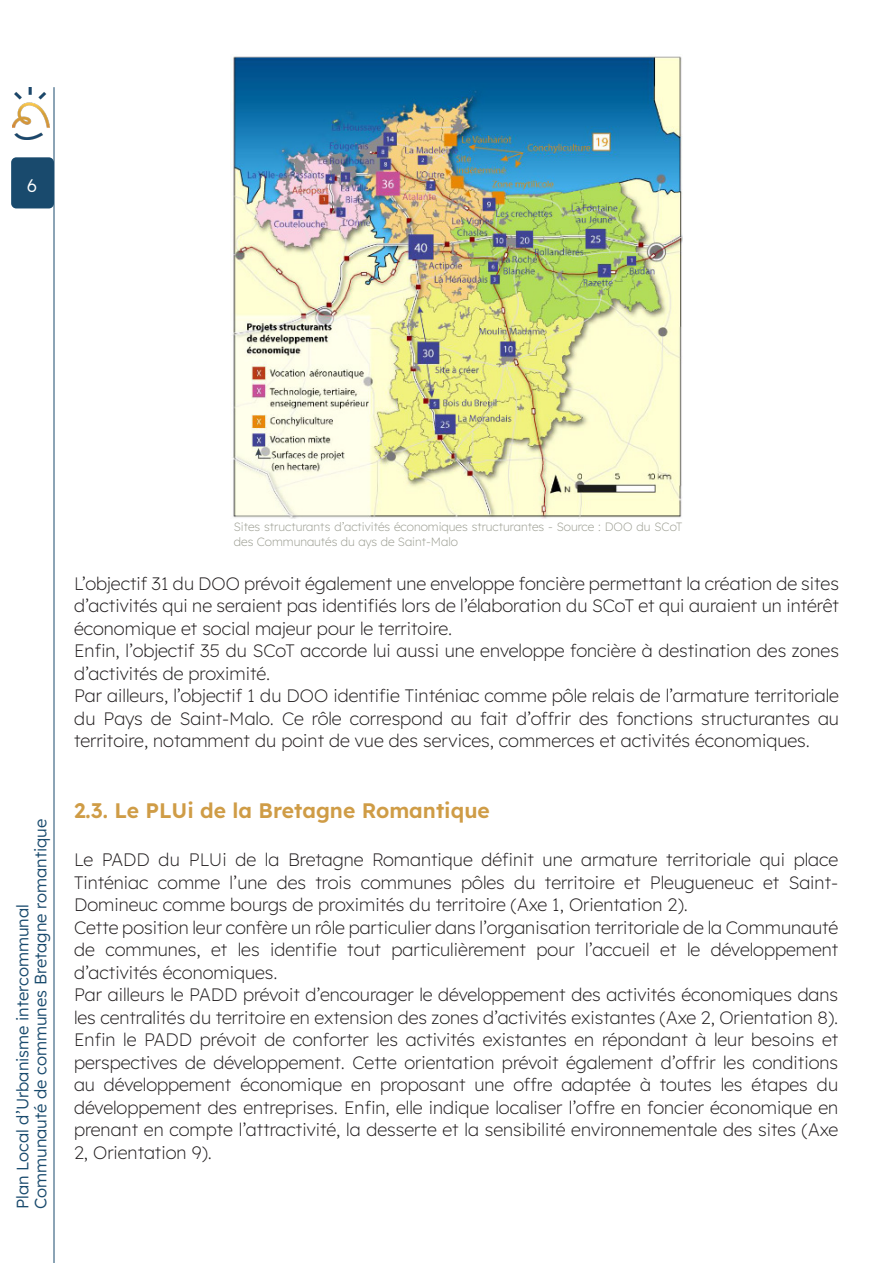
<style>
.page{position:relative;width:893px;height:1263px;background:#fff}
.page>*{position:absolute;margin:0;border:0;box-sizing:border-box;transform-origin:0 0}
.Titre_2{font:600 21px "Lexend Deca";color:#cf9c46}
.Corps_de_texte{font:200 18px/22.5px "Lexend Deca";color:#231f20;text-align:justify}
.t1{font:300 18px "Lexend Deca";color:#fff}
.t2{font:300 16.5px/18px "Lexend Deca";color:#194a6d}
.Légende{font:200 12px/15px "Lexend Deca";color:#9b9d91}
</style>
<div class="page">
<div style="left:11px;top:157px;width:43px;height:51px;background:#194a6d;border-radius:5px"></div>
<hr style="left:54px;top:87px;width:1px;height:1176px;background:#194a6d">
<img style="left:13px;top:87px;width:36px;height:52px">
<img style="left:232px;top:56px;width:450px;height:462px">
<p class="t1" style="left:27px;top:172px;width:12px">6</p>
<p class="t2" style="left:13px;top:1209px;width:391px;rotate:-90deg">Plan Local d’Urbanisme intercommunal<br>Communauté de communes Bretagne romantique</p>
<p class="Légende" style="left:234px;top:518px;width:450px">Sites structurants d’activités économiques structurantes - Source : DOO du SCoT des Communautés du ays de Saint-Malo</p>
<p class="Corps_de_texte" style="left:74px;top:571px;width:766px">L’objectif 31 du DOO prévoit également une enveloppe foncière permettant la création de sites d’activités qui ne seraient pas identifiés lors de l’élaboration du SCoT et qui auraient un intérêt économique et social majeur pour le territoire.</p>
<p class="Corps_de_texte" style="left:74px;top:638px;width:766px">Enfin, l’objectif 35 du SCoT accorde lui aussi une enveloppe foncière à destination des zones d’activités de proximité.</p>
<p class="Corps_de_texte" style="left:74px;top:683px;width:766px">Par ailleurs, l’objectif 1 du DOO identifie Tinténiac comme pôle relais de l’armature territoriale du Pays de Saint-Malo. Ce rôle correspond au fait d’offrir des fonctions structurantes au territoire, notamment du point de vue des services, commerces et activités économiques.</p>
<p class="Titre_2" style="left:74px;top:796px;width:417px">2.3. Le PLUi de la Bretagne Romantique</p>
<p class="Corps_de_texte" style="left:74px;top:847px;width:766px">Le PADD du PLUi de la Bretagne Romantique définit une armature territoriale qui place Tinténiac comme l’une des trois communes pôles du territoire et Pleugueneuc et Saint-Domineuc comme bourgs de proximités du territoire (Axe 1, Orientation 2).</p>
<p class="Corps_de_texte" style="left:74px;top:915px;width:766px">Cette position leur confère un rôle particulier dans l’organisation territoriale de la Communauté de communes, et les identifie tout particulièrement pour l’accueil et le développement d’activités économiques.</p>
<p class="Corps_de_texte" style="left:74px;top:982px;width:766px">Par ailleurs le PADD prévoit d’encourager le développement des activités économiques dans les centralités du territoire en extension des zones d’activités existantes (Axe 2, Orientation 8).</p>
<p class="Corps_de_texte" style="left:74px;top:1027px;width:766px">Enfin le PADD prévoit de conforter les activités existantes en répondant à leur besoins et perspectives de développement. Cette orientation prévoit également d’offrir les conditions au développement économique en proposant une offre adaptée à toutes les étapes du développement des entreprises. Enfin, elle indique localiser l’offre en foncier économique en prenant en compte l’attractivité, la desserte et la sensibilité environnementale des sites (Axe 2, Orientation 9).</p>
</div>
